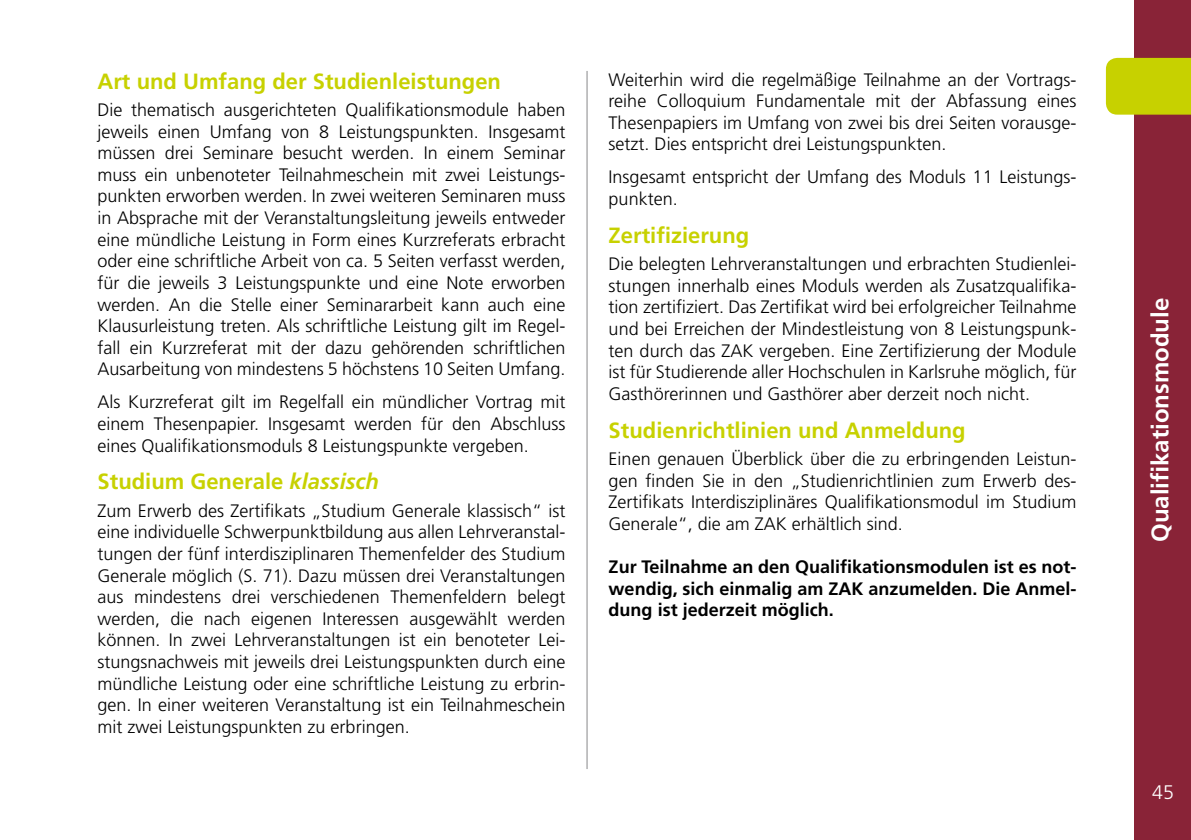
<style>
.page{position:relative;width:1191px;height:840px;background:#fff}
.page>*{position:absolute;margin:0;border:0;box-sizing:border-box;transform-origin:0 0}
.t1{font:700 24px "Frutiger LT Std";color:#fff}
.t2{font:700 22px "Frutiger LT Std";color:#c7d100}
.t3{font:300 19.6px "Frutiger LT Std";color:#fff}
.t4{font:300 18px/21.6px "Frutiger LT Std";color:#000;text-align:justify}
.t5{font:700 18px/21.6px "Frutiger LT Std";color:#000;text-align:justify}
.s1{font-style:italic}
</style>
<div class="page">
<div style="left:1134px;top:0;width:57px;height:839px;background:#892337"></div>
<div style="left:1106px;top:58px;width:85px;height:57px;background:#c7d100"></div>
<hr style="left:586px;top:71px;width:1px;height:697px;background:#87888a">
<p class="t2" style="left:98px;top:68px;width:405px">Art und Umfang der Studienleistungen</p>
<p class="t4" style="left:98px;top:99px;width:469px">Die thematisch ausgerichteten Qualifikationsmodule haben jeweils einen Umfang von 8 Leistungspunkten. Insgesamt müssen drei Seminare besucht werden. In einem Seminar muss ein unbenoteter Teilnahmeschein mit zwei Leistungs&shy;punkten erworben werden. In zwei weiteren Seminaren muss in Absprache mit der Veranstaltungsleitung jeweils entweder eine mündliche Leistung in Form eines Kurzreferats erbracht oder eine schriftliche Arbeit von ca. 5 Seiten verfasst werden, für die jeweils 3 Leistungspunkte und eine Note erworben werden. An die Stelle einer Seminararbeit kann auch eine Klausurleistung treten. Als schriftliche Leistung gilt im Regel&shy;fall ein Kurzreferat mit der dazu gehörenden schriftlichen Ausarbeitung von mindestens 5 höchstens 10 Seiten Umfang.</p>
<p class="t4" style="left:98px;top:391px;width:469px">Als Kurzreferat gilt im Regelfall ein mündlicher Vortrag mit einem Thesenpapier. Insgesamt werden für den Abschluss eines Qualifikationsmoduls 8 Leistungspunkte vergeben.</p>
<p class="t2" style="left:98px;top:468px;width:283px">Studium Generale <span class="s1">klassisch</span></p>
<p class="t4" style="left:98px;top:499px;width:469px">Zum Erwerb des Zertifikats „Studium Generale klassisch“ ist eine individuelle Schwerpunktbildung aus allen Lehrveranstal&shy;tungen der fünf interdisziplinaren Themenfelder des Studium Generale möglich (S. 71). Dazu müssen drei Veranstaltungen aus mindestens drei verschiedenen Themenfeldern belegt werden, die nach eigenen Interessen ausgewählt werden können. In zwei Lehrveranstaltungen ist ein benoteter Lei&shy;stungsnachweis mit jeweils drei Leistungspunkten durch eine mündliche Leistung oder eine schriftliche Leistung zu erbrin&shy;gen. In einer weiteren Veranstaltung ist ein Teilnahmeschein mit zwei Leistungspunkten zu erbringen.</p>
<p class="t4" style="left:608px;top:69px;width:469px">Weiterhin wird die regelmäßige Teilnahme an der Vortrags&shy;reihe Colloquium Fundamentale mit der Abfassung eines Thesenpapiers im Umfang von zwei bis drei Seiten vorausge&shy;setzt. Dies entspricht drei Leistungspunkten.</p>
<p class="t4" style="left:608px;top:166px;width:469px">Insgesamt entspricht der Umfang des Moduls 11 Leistungs&shy;punkten.</p>
<p class="t2" style="left:608px;top:222px;width:142px">Zertifizierung</p>
<p class="t4" style="left:608px;top:253px;width:469px">Die belegten Lehrveranstaltungen und erbrachten Studienlei&shy;stungen innerhalb eines Moduls werden als Zusatzqualifika&shy;tion zertifiziert. Das Zertifikat wird bei erfolgreicher Teilnahme und bei Erreichen der Mindestleistung von 8 Leistungspunk&shy;ten durch das ZAK vergeben. Eine Zertifizierung der Module ist für Studierende aller Hochschulen in Karlsruhe möglich, für Gasthörerinnen und Gasthörer aber derzeit noch nicht.</p>
<p class="t2" style="left:608px;top:417px;width:358px">Studienrichtlinien und Anmeldung</p>
<p class="t4" style="left:608px;top:448px;width:469px">Einen genauen Überblick über die zu erbringenden Leistun&shy;gen finden Sie in den „Studienrichtlinien zum Erwerb des-Zertifikats Interdisziplinäres Qualifikationsmodul im Studium Generale“, die am ZAK erhältlich sind.</p>
<p class="t5" style="left:608px;top:555px;width:469px">Zur Teilnahme an den Qualifikationsmodulen ist es not&shy;wendig, sich einmalig am ZAK anzumelden. Die Anmel&shy;dung ist jederzeit möglich.</p>
<h1 class="t1" style="left:1146px;top:542px;width:246px;rotate:-90deg">Qualifikationsmodule</h1>
<p class="t3" style="left:1152px;top:780px;width:23px">45</p>
</div>
